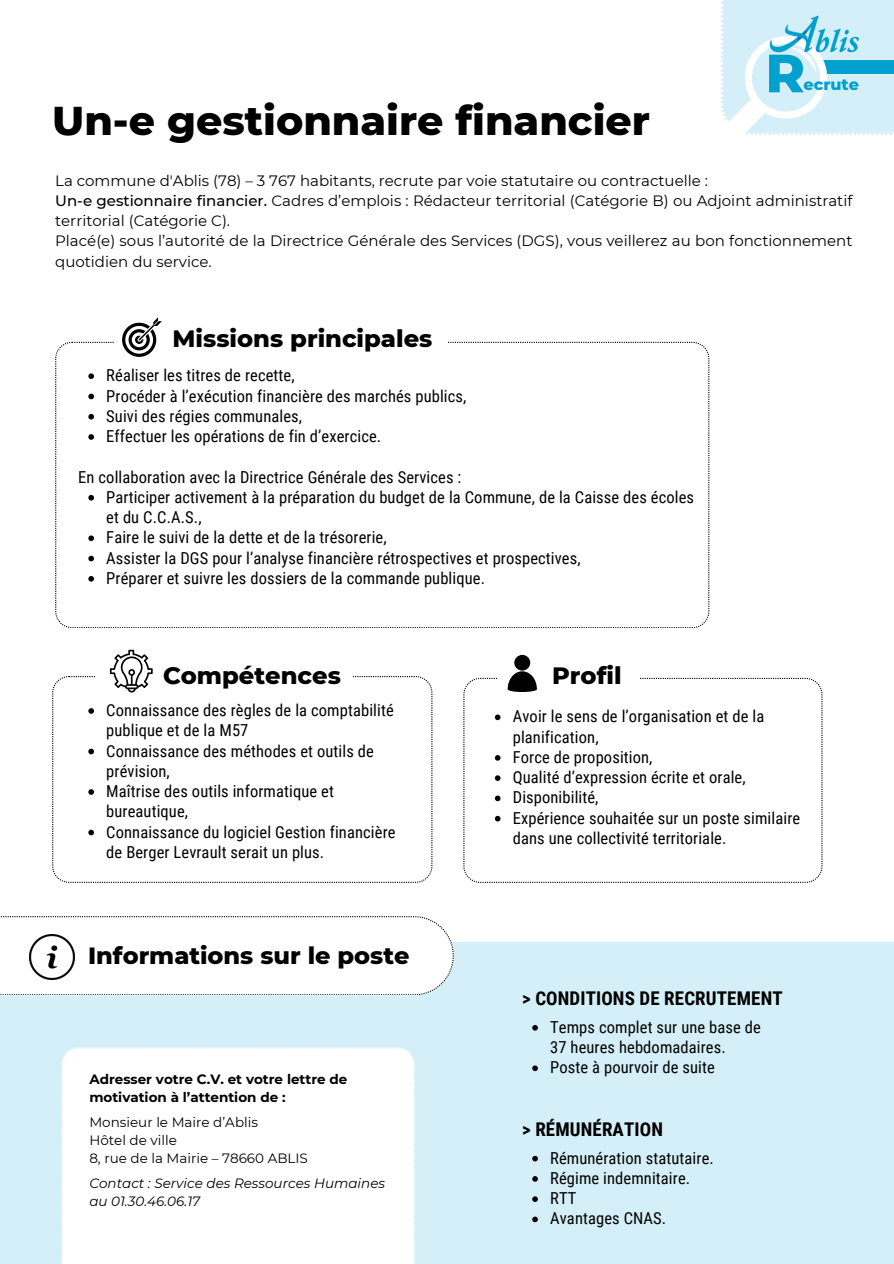
<style>
.page{position:relative;width:894px;height:1264px;background:#fff}
.page>*{position:absolute;margin:0;border:0;box-sizing:border-box;transform-origin:0 0}
.t1{font:800 53.7px "Montserrat";color:#00a0cf}
.t2{font:800 40.95px "Montserrat";color:#000}
.t3{font:800 24.15px "Montserrat";color:#000}
.t4{font:800 24px "Montserrat";color:#000}
.t5{font:700 18.9px "Roboto Condensed";letter-spacing:.005em;color:#000}
.t6{font:16.5px/20.2px "Roboto Condensed";letter-spacing:.005em;color:#000}
.t7{font:800 15.9px "Montserrat";color:#00a0cf}
.t8{font:15px/20.2px "Montserrat";color:#000}
.t9{font:13.5px "Montserrat";color:#000}
.t10{font:700 13.5px/18px "Montserrat";color:#000}
.t11{font:italic 13.5px "Montserrat";color:#000}
.s1{font-weight:500}
</style>
<div class="page">
<div style="left:0;top:941px;width:893px;height:322px;background:#d4eff7"></div>
<svg style="left:0;top:916px;width:453px;height:79px"></svg>
<svg style="left:55px;top:342px;width:654px;height:285px"></svg>
<svg style="left:61px;top:1047px;width:353px;height:216px"></svg>
<svg style="left:52px;top:676px;width:380px;height:206px"></svg>
<div style="left:115px;top:304px;width:331px;height:105px;background:#fff"></div>
<svg style="left:122px;top:317px;width:39px;height:40px"></svg>
<img style="left:30px;top:934px;width:45px;height:45px">
<svg style="left:721px;top:0;width:172px;height:135px;background:#cfedf6"></svg>
<img style="left:769px;top:15px;width:90px;height:37px">
<svg style="left:532px;top:1024px;width:5px;height:6px"></svg>
<svg style="left:532px;top:1065px;width:5px;height:6px"></svg>
<svg style="left:532px;top:1155px;width:5px;height:6px"></svg>
<svg style="left:532px;top:1176px;width:5px;height:5px"></svg>
<svg style="left:532px;top:1196px;width:5px;height:5px"></svg>
<svg style="left:532px;top:1216px;width:5px;height:6px"></svg>
<svg style="left:88px;top:373px;width:6px;height:6px"></svg>
<svg style="left:88px;top:393px;width:6px;height:6px"></svg>
<svg style="left:88px;top:414px;width:6px;height:5px"></svg>
<svg style="left:88px;top:434px;width:6px;height:6px"></svg>
<svg style="left:88px;top:495px;width:6px;height:5px"></svg>
<svg style="left:88px;top:535px;width:6px;height:6px"></svg>
<svg style="left:88px;top:555px;width:6px;height:6px"></svg>
<svg style="left:88px;top:576px;width:6px;height:5px"></svg>
<svg style="left:88px;top:708px;width:6px;height:5px"></svg>
<svg style="left:88px;top:748px;width:6px;height:6px"></svg>
<svg style="left:88px;top:789px;width:6px;height:5px"></svg>
<svg style="left:88px;top:829px;width:6px;height:6px"></svg>
<div style="left:95px;top:630px;width:258px;height:68px;background:#fff"></div>
<svg style="left:110px;top:649px;width:43px;height:43px"></svg>
<svg style="left:463px;top:678px;width:359px;height:204px"></svg>
<div style="left:498px;top:634px;width:140px;height:73px;background:#fff"></div>
<svg style="left:507px;top:655px;width:29px;height:37px"></svg>
<svg style="left:494px;top:714px;width:6px;height:6px"></svg>
<svg style="left:494px;top:755px;width:6px;height:5px"></svg>
<svg style="left:494px;top:775px;width:6px;height:6px"></svg>
<svg style="left:494px;top:795px;width:6px;height:6px"></svg>
<svg style="left:494px;top:815px;width:6px;height:6px"></svg>
<p class="t2" style="left:52px;top:96px;width:599px">Un-e gestionnaire financier</p>
<p class="t1" style="left:765px;top:40px;width:41px">R</p>
<p class="t7" style="left:803px;top:74px;width:57px">ecrute</p>
<p class="t8" style="left:55px;top:170px;width:798px">La commune d'Ablis (78) – 3 767 habitants, recrute par voie statutaire ou contractuelle :<br><span class="s1">Un-e gestionnaire financier.</span> Cadres d’emplois : Rédacteur territorial (Catégorie B) ou Adjoint administratif territorial (Catégorie C).<br>Placé(e) sous l’autorité de la Directrice Générale des Services (DGS), vous veillerez au bon fonctionnement quotidien du service.</p>
<p class="t3" style="left:172px;top:324px;width:261px">Missions principales</p>
<h5 class="t6" style="left:106px;top:365px;width:190px">Réaliser les titres de recette,</h5>
<p class="t6" style="left:106px;top:386px;width:361px">Procéder à l’exécution financière des marchés publics,</p>
<p class="t6" style="left:106px;top:406px;width:197px">Suivi des régies communales,</p>
<p class="t6" style="left:106px;top:426px;width:276px">Effectuer les opérations de fin d’exercice.</p>
<p class="t6" style="left:78px;top:467px;width:384px">En collaboration avec la Directrice Générale des Services :</p>
<p class="t6" style="left:106px;top:487px;width:589px">Participer activement à la préparation du budget de la Commune, de la Caisse des écoles et du C.C.A.S.,</p>
<h2 class="t6" style="left:106px;top:527px;width:282px">Faire le suivi de la dette et de la trésorerie,</h2>
<p class="t6" style="left:106px;top:548px;width:476px">Assister la DGS pour l’analyse financière rétrospectives et prospectives,</p>
<p class="t6" style="left:106px;top:568px;width:380px">Préparer et suivre les dossiers de la commande publique.</p>
<p class="t3" style="left:163px;top:660px;width:179px">Compétences</p>
<p class="t3" style="left:552px;top:660px;width:71px">Profil</p>
<p class="t6" style="left:512px;top:706px;width:253px">Avoir le sens de l’organisation et de la planification,</p>
<p class="t6" style="left:512px;top:747px;width:141px">Force de proposition,</p>
<p class="t6" style="left:512px;top:767px;width:234px">Qualité d’expression écrite et orale,</p>
<p class="t6" style="left:512px;top:787px;width:87px">Disponibilité,</p>
<h3 class="t6" style="left:512px;top:808px;width:289px">Expérience souhaitée sur un poste similaire dans une collectivité territoriale.</h3>
<h2 class="t6" style="left:106px;top:700px;width:289px">Connaissance des règles de la comptabilité publique et de la M57</h2>
<h6 class="t6" style="left:106px;top:740px;width:269px">Connaissance des méthodes et outils de prévision,</h6>
<p class="t6" style="left:106px;top:781px;width:229px">Maîtrise des outils informatique et bureautique,</p>
<p class="t6" style="left:106px;top:821px;width:291px">Connaissance du logiciel Gestion financière de Berger Levrault serait un plus.</p>
<p class="t4" style="left:88px;top:940px;width:323px">Informations sur le poste</p>
<p class="t10" style="left:89px;top:1070px;width:259px">Adresser votre C.V. et votre lettre de motivation à l’attention de :</p>
<p class="t9" style="left:89px;top:1114px;width:170px">Monsieur le Maire d’Ablis</p>
<h2 class="t9" style="left:89px;top:1132px;width:89px">Hôtel de ville</h2>
<p class="t9" style="left:89px;top:1150px;width:220px">8, rue de la Mairie – 78660 ABLIS</p>
<p class="t11" style="left:89px;top:1174px;width:297px">Contact : Service des Ressources Humaines</p>
<p class="t11" style="left:89px;top:1192px;width:112px">au 01.30.46.06.17</p>
<p class="t5" style="left:522px;top:987px;width:262px">&gt; CONDITIONS DE RECRUTEMENT</p>
<h1 class="t6" style="left:550px;top:1017px;width:212px">Temps complet sur une base de<br>37 heures hebdomadaires.</h1>
<h5 class="t6" style="left:550px;top:1057px;width:166px">Poste à pourvoir de suite</h5>
<p class="t5" style="left:522px;top:1118px;width:142px">&gt; RÉMUNÉRATION</p>
<p class="t6" style="left:550px;top:1147px;width:165px">Rémunération statutaire.</p>
<h2 class="t6" style="left:550px;top:1168px;width:141px">Régime indemnitaire.</h2>
<p class="t6" style="left:550px;top:1188px;width:28px">RTT</p>
<p class="t6" style="left:550px;top:1208px;width:117px">Avantages CNAS.</p>
</div>
